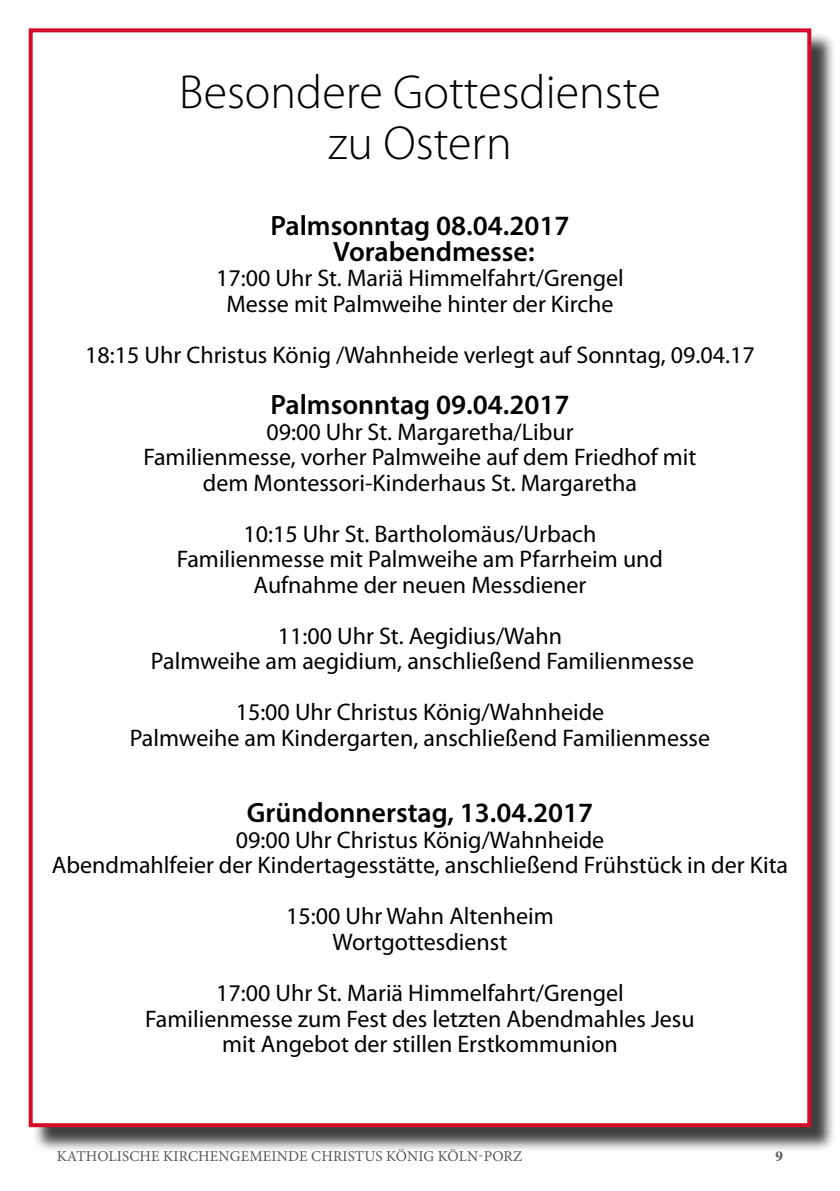
<style>
.page{position:relative;width:840px;height:1191px;background:#fff}
.page>*{position:absolute;margin:0;border:0;box-sizing:border-box;transform-origin:0 0}
.t1{font:300 48px/51px "Myriad Pro";color:#000;text-align:center}
.t2{font:600 28px/25.6px "Myriad Pro";color:#000}
.t3{font:24px/25.6px "Myriad Pro";color:#000;text-align:center}
.t4{font:15px "Minion Pro";letter-spacing:.01em;color:#565656}
.t5{font:700 15px "Minion Pro";color:#565656}
</style>
<div class="page">
<div style="left:32px;top:31px;width:803px;height:1121px;background:#000;opacity:.75"></div>
<div style="left:31px;top:30px;width:777px;height:1095px;background:#fff"></div>
<div style="left:29px;top:28px;width:781px;height:1099px;border:4px solid #d50d29"></div>
<h1 class="t1" style="left:179px;top:66px;width:482px">Besondere Gottesdienste zu Ostern</h1>
<p class="t2" style="left:333px;top:212px;width:237px;text-indent:-63px">Palmsonntag 08.04.2017<br>Vorabendmesse:</p>
<p class="t3" style="left:216px;top:265px;width:409px">17:00 Uhr St. Mariä Himmelfahrt/Grengel<br>Messe mit Palmweihe hinter der Kirche</p>
<p class="t3" style="left:85px;top:342px;width:670px">18:15 Uhr Christus König /Wahnheide verlegt auf Sonntag, 09.04.17</p>
<p class="t2" style="left:270px;top:391px;width:300px">Palmsonntag 09.04.2017</p>
<p class="t3" style="left:143px;top:418px;width:554px">09:00 Uhr St. Margaretha/Libur<br>Familienmesse, vorher Palmweihe auf dem Friedhof mit dem Montessori-Kinderhaus St. Margaretha</p>
<p class="t3" style="left:177px;top:520px;width:487px">10:15 Uhr St. Bartholomäus/Urbach<br>Familienmesse mit Palmweihe am Pfarrheim und<br>Aufnahme der neuen Messdiener</p>
<p class="t3" style="left:151px;top:622px;width:544px">11:00 Uhr St. Aegidius/Wahn<br>Palmweihe am aegidium, anschließend Familienmesse</p>
<p class="t3" style="left:130px;top:699px;width:581px">15:00 Uhr Christus König/Wahnheide<br>Palmweihe am Kindergarten, anschließend Familienmesse</p>
<p class="t2" style="left:246px;top:799px;width:348px">Gründonnerstag, 13.04.2017</p>
<p class="t3" style="left:52px;top:826px;width:737px">09:00 Uhr Christus König/Wahnheide<br>Abendmahlfeier der Kindertagesstätte, anschließend Frühstück in der Kita</p>
<p class="t3" style="left:286px;top:903px;width:269px">15:00 Uhr Wahn Altenheim<br>Wortgottesdienst</p>
<p class="t3" style="left:145px;top:979px;width:550px">17:00 Uhr St. Mariä Himmelfahrt/Grengel<br>Familienmesse zum Fest des letzten Abendmahles Jesu mit Angebot der stillen Erstkommunion</p>
<p class="t4" style="left:57px;top:1146px;width:466px">KATHOLISCHE KIRCHENGEMEINDE CHRISTUS KÖNIG KÖLN-PORZ</p>
<p class="t5" style="left:775px;top:1145px;width:9px">9</p>
</div>
